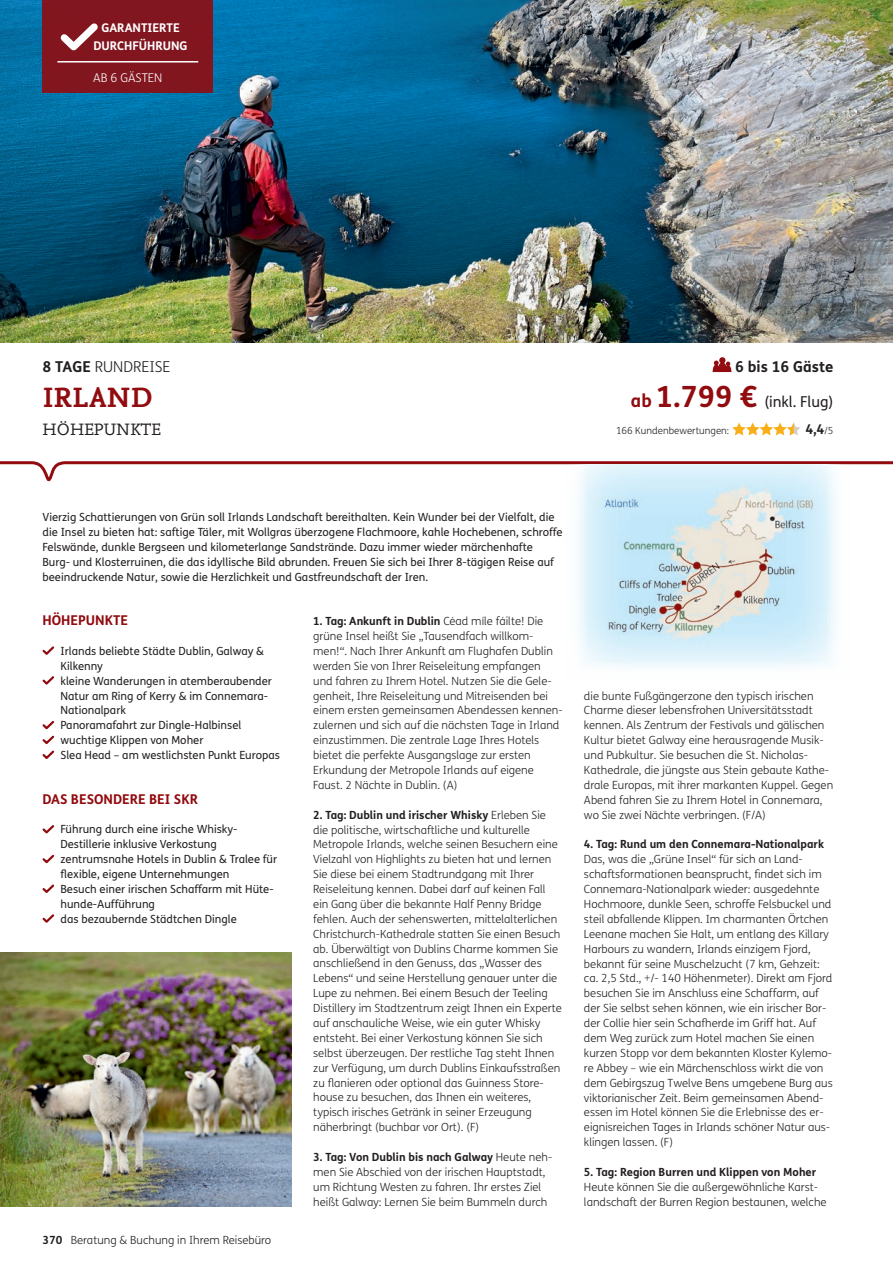
<style>
.page{position:relative;width:893px;height:1263px;background:#fff}
.page>*{position:absolute;margin:0;border:0;box-sizing:border-box;transform-origin:0 0}
.t1{font:700 29.25px "Nexus Mix Pro";letter-spacing:.01em;color:#910b0f}
.t2{font:17.25px "Nexus Mix Pro";letter-spacing:.01em;color:#231f20}
.t3{font:15px "FS Me";color:#231f20}
.t4{font:300 15px "FS Me";color:#231f20}
.t5{font:700 15px "FS Me";color:#231f20}
.t6{font:700 13.5px "FS Me";color:#910b0f}
.t7{font:700 13.5px "FS Me";color:#231f20}
.t8{font:700 12px/18px "FS Me";color:#fff;text-align:center}
.t9{font:300 12px "FS Me";color:#fff}
.t10{font:300 11.25px/14.9px "FS Me";color:#231f20}
.t11{font:11.25px/14.9px "FS Me";color:#231f20}
.t12{font:700 11.25px "FS Me";color:#231f20}
.t13{font:300 9.75px "FS Me";color:#231f20}
.s1{font-weight:700}
.s2{font-weight:700;font-size:18px;color:#910b0f}
.s3{font-weight:700;font-size:29.25px;color:#910b0f}
.s4{font-weight:300;font-size:9.75px}
</style>
<div class="page">
<svg style="left:0;top:461px;width:893px;height:21px"></svg>
<img style="left:562px;top:464px;width:289px;height:203px">
<img style="left:0;top:0;width:893px;height:342px">
<div style="left:43px;top:0;width:170px;height:92px;background:#82161f"></div>
<hr style="left:57px;top:61px;width:141px;height:2px;background:#fff">
<svg style="left:60px;top:23px;width:38px;height:28px"></svg>
<svg style="left:42px;top:646px;width:13px;height:9px"></svg>
<svg style="left:42px;top:676px;width:13px;height:9px"></svg>
<svg style="left:42px;top:720px;width:13px;height:39px"></svg>
<svg style="left:42px;top:825px;width:13px;height:9px"></svg>
<svg style="left:42px;top:854px;width:13px;height:10px"></svg>
<svg style="left:42px;top:884px;width:13px;height:9px"></svg>
<svg style="left:42px;top:914px;width:13px;height:9px"></svg>
<svg style="left:712px;top:357px;width:20px;height:15px"></svg>
<svg style="left:732px;top:422px;width:69px;height:13px"></svg>
<img style="left:0;top:952px;width:292px;height:254px">
<p class="t8" style="left:94px;top:19px;width:96px">GARANTIERTE<br>DURCHFÜHRUNG</p>
<p class="t9" style="left:93px;top:69px;width:71px">AB 6 GÄSTEN</p>
<h3 class="t4" style="left:43px;top:356px;width:129px"><span class="s1">8 TAGE</span> RUNDREISE</h3>
<h1 class="t1" style="left:43px;top:375px;width:112px">IRLAND</h1>
<h2 class="t2" style="left:43px;top:416px;width:120px">HÖHEPUNKTE</h2>
<h3 class="t5" style="left:735px;top:355px;width:100px">6 bis 16 Gäste</h3>
<h3 class="t3" style="left:631px;top:392px;width:204px"><span class="s2">ab</span> <span class="s3">1.799 €</span> (inkl. Flug)</h3>
<p class="t13" style="left:616px;top:424px;width:115px">166 Kundenbewertungen:</p>
<p class="t7" style="left:805px;top:419px;width:30px">4,4<span class="s4">/5</span></p>
<p class="t11" style="left:43px;top:509px;width:522px">Vierzig Schattierungen von Grün soll Irlands Landschaft bereithalten. Kein Wunder bei der Vielfalt, die die Insel zu bieten hat: saftige Täler, mit Wollgras überzogene Flachmoore, kahle Hochebenen, schroffe Felswände, dunkle Bergseen und kilometerlange Sandstrände. Dazu immer wieder märchenhafte Burg- und Klosterruinen, die das idyllische Bild abrunden. Freuen Sie sich bei Ihrer 8-tägigen Reise auf beeindruckende Natur, sowie die Herzlichkeit und Gastfreundschaft der Iren.</p>
<p class="t6" style="left:43px;top:610px;width:87px">HÖHEPUNKTE</p>
<p class="t11" style="left:61px;top:643px;width:221px">Irlands beliebte Städte Dublin, Galway &amp;<br>Kilkenny<br>kleine Wanderungen in atemberaubender<br>Natur am Ring of Kerry &amp; im Connemara-<br>Nationalpark<br>Panoramafahrt zur Dingle-Halbinsel wuchtige Klippen von Moher<br>Slea Head – am westlichsten Punkt Europas</p>
<p class="t6" style="left:43px;top:788px;width:157px">DAS BESONDERE BEI SKR</p>
<p class="t11" style="left:61px;top:822px;width:218px">Führung durch eine irische Whisky-Destillerie inklusive Verkostung zentrumsnahe Hotels in Dublin &amp; Tralee für flexible, eigene Unternehmungen<br>Besuch einer irischen Schaffarm mit Hüte&shy;hunde-Aufführung<br>das bezaubernde Städtchen Dingle</p>
<p class="t10" style="left:43px;top:1232px;width:230px"><span class="s1">370</span> Beratung &amp; Buchung in Ihrem Reisebüro</p>
<p class="t10" style="left:313px;top:613px;width:251px"><span class="s1">1. Tag: Ankunft in Dublin</span> Céad míle fáilte! Die grüne Insel heißt Sie „Tausendfach willkom&shy;men!“. Nach Ihrer Ankunft am Flughafen Dublin werden Sie von Ihrer Reiseleitung empfangen und fahren zu Ihrem Hotel. Nutzen Sie die Gele&shy;genheit, Ihre Reiseleitung und Mitreisenden bei einem ersten gemeinsamen Abendessen kennen&shy;zulernen und sich auf die nächsten Tage in Irland einzustimmen. Die zentrale Lage Ihres Hotels bietet die perfekte Ausgangslage zur ersten Erkundung der Metropole Irlands auf eigene Faust. 2 Nächte in Dublin. (A)</p>
<p class="t10" style="left:313px;top:807px;width:250px"><span class="s1">2. Tag: Dublin und irischer Whisky</span> Erleben Sie die politische, wirtschaftliche und kulturelle Metropole Irlands, welche seinen Besuchern eine Vielzahl von Highlights zu bieten hat und lernen Sie diese bei einem Stadtrundgang mit Ihrer Reiseleitung kennen. Dabei darf auf keinen Fall ein Gang über die bekannte Half Penny Bridge fehlen. Auch der sehenswerten, mittelalterlichen Christchurch-Kathedrale statten Sie einen Besuch ab. Überwältigt von Dublins Charme kommen Sie anschließend in den Genuss, das „Wasser des Lebens“ und seine Herstellung genauer unter die Lupe zu nehmen. Bei einem Besuch der Teeling Distillery im Stadtzentrum zeigt Ihnen ein Experte auf anschauliche Weise, wie ein guter Whisky entsteht. Bei einer Verkostung können Sie sich selbst überzeugen. Der restliche Tag steht Ihnen zur Verfügung, um durch Dublins Einkaufsstraßen zu flanieren oder optional das Guinness Store&shy;house zu besuchen, das Ihnen ein weiteres, typisch irisches Getränk in seiner Erzeugung näherbringt (buchbar vor Ort). (F)</p>
<p class="t10" style="left:313px;top:1149px;width:241px"><span class="s1">3. Tag: Von Dublin bis nach Galway</span> Heute neh&shy;men Sie Abschied von der irischen Hauptstadt, um Richtung Westen zu fahren. Ihr erstes Ziel heißt Galway: Lernen Sie beim Bummeln durch</p>
<p class="t10" style="left:584px;top:688px;width:251px">die bunte Fußgängerzone den typisch irischen Charme dieser lebensfrohen Universitätsstadt kennen. Als Zentrum der Festivals und gälischen Kultur bietet Galway eine herausragende Musik&shy;und Pubkultur. Sie besuchen die St. Nicholas-Kathedrale, die jüngste aus Stein gebaute Kathe&shy;drale Europas, mit ihrer markanten Kuppel. Gegen Abend fahren Sie zu Ihrem Hotel in Connemara, wo Sie zwei Nächte verbringen. (F/A)</p>
<p class="t12" style="left:584px;top:836px;width:241px">4. Tag: Rund um den Connemara-Nationalpark</p>
<p class="t10" style="left:584px;top:852px;width:250px">Das, was die „Grüne Insel“ für sich an Land&shy;schaftsformationen beansprucht, findet sich im Connemara-Nationalpark wieder: ausgedehnte Hochmoore, dunkle Seen, schroffe Felsbuckel und steil abfallende Klippen. Im charmanten Örtchen Leenane machen Sie Halt, um entlang des Killary Harbours zu wandern, Irlands einzigem Fjord, bekannt für seine Muschelzucht (7 km, Gehzeit: ca. 2,5 Std., +/- 140 Höhenmeter). Direkt am Fjord besuchen Sie im Anschluss eine Schaffarm, auf der Sie selbst sehen können, wie ein irischer Bor&shy;der Collie hier sein Schafherde im Griff hat. Auf dem Weg zurück zum Hotel machen Sie einen kurzen Stopp vor dem bekannten Kloster Kylemo&shy;re Abbey – wie ein Märchenschloss wirkt die von dem Gebirgszug Twelve Bens umgebene Burg aus viktorianischer Zeit. Beim gemeinsamen Abend&shy;essen im Hotel können Sie die Erlebnisse des er&shy;eignisreichen Tages in Irlands schöner Natur aus&shy;klingen lassen. (F)</p>
<p class="t12" style="left:584px;top:1163px;width:234px">5. Tag: Region Burren und Klippen von Moher</p>
<p class="t10" style="left:584px;top:1179px;width:244px">Heute können Sie die außergewöhnliche Karst&shy;landschaft der Burren Region bestaunen, welche</p>
</div>
